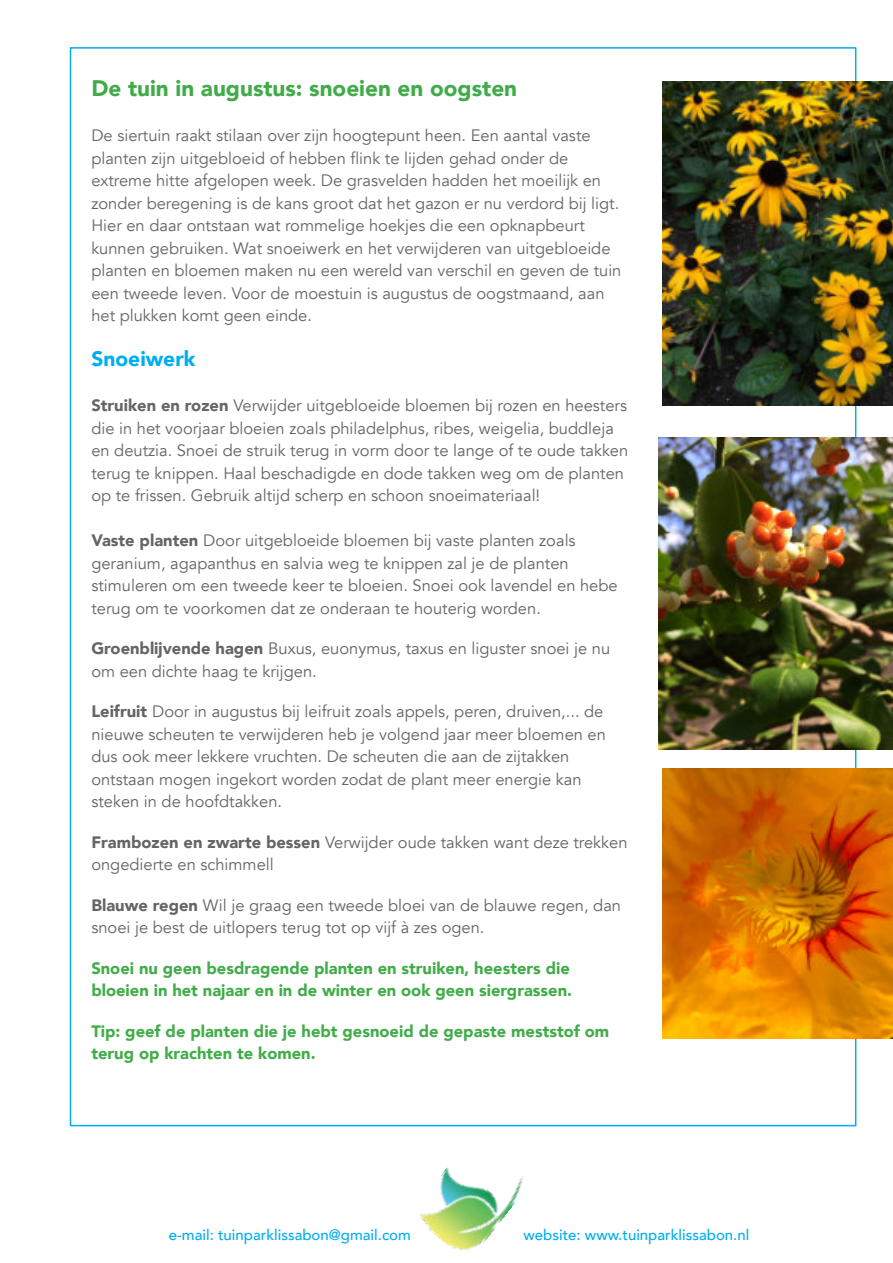
<style>
.page{position:relative;width:893px;height:1263px;background:#fff}
.page>*{position:absolute;margin:0;border:0;box-sizing:border-box;transform-origin:0 0}
.t1{font:900 22.5px "Avenir";color:#40ac49}
.t2{font:900 21px "Avenir";color:#00aeef}
.t3{font:16.5px/22.5px "Avenir";color:#636466}
.t4{font:16.5px/22.5px "Avenir";color:#646567}
.t5{font:900 16.5px/22.5px "Avenir";color:#41ad49}
.t6{font:500 15px "Avenir";color:#00aeef}
.s1{font-weight:900;color:#646567}
.s2{font-weight:900}
</style>
<div class="page">
<img style="left:419px;top:1167px;width:105px;height:83px">
<img style="left:663px;top:82px;width:230px;height:324px">
<img style="left:659px;top:437px;width:234px;height:313px">
<img style="left:663px;top:769px;width:229px;height:270px">
<h1 class="t1" style="left:91px;top:74px;width:427px">De tuin in augustus: snoeien en oogsten</h1>
<p class="t4" style="left:91px;top:124px;width:532px">De siertuin raakt stilaan over zĳn hoogtepunt heen. Een aantal vaste planten zĳn uitgebloeid of hebben flink te lĳden gehad onder de extreme hitte afgelopen week. De grasvelden hadden het moeilĳk en zonder beregening is de kans groot dat het gazon er nu verdord bĳ ligt.<br>Hier en daar ontstaan wat rommelige hoekjes die een opknapbeurt kunnen gebruiken. Wat snoeiwerk en het verwĳderen van uitgebloeide planten en bloemen maken nu een wereld van verschil en geven de tuin een tweede leven. Voor de moestuin is augustus de oogstmaand, aan het plukken komt geen einde.</p>
<p class="t2" style="left:91px;top:345px;width:106px">Snoeiwerk</p>
<p class="t3" style="left:91px;top:394px;width:538px"><span class="s1">Struiken en rozen</span> Verwĳder uitgebloeide bloemen bĳ rozen en heesters die in het voorjaar bloeien zoals philadelphus, ribes, weigelia, buddleja en deutzia. Snoei de struik terug in vorm door te lange of te oude takken terug te knippen. Haal beschadigde en dode takken weg om de planten op te frissen. Gebruik altĳd scherp en schoon snoeimateriaal!</p>
<p class="t3" style="left:91px;top:529px;width:528px"><span class="s2">Vaste planten</span> Door uitgebloeide bloemen bĳ vaste planten zoals geranium, agapanthus en salvia weg te knippen zal je de planten stimuleren om een tweede keer te bloeien. Snoei ook lavendel en hebe terug om te voorkomen dat ze onderaan te houterig worden.</p>
<p class="t3" style="left:91px;top:637px;width:520px"><span class="s2">Groenblĳvende hagen</span> Buxus, euonymus, taxus en liguster snoei je nu om een dichte haag te krĳgen.</p>
<p class="t3" style="left:91px;top:700px;width:516px"><span class="s2">Leifruit</span> Door in augustus bĳ leifruit zoals appels, peren, druiven,... de nieuwe scheuten te verwĳderen heb je volgend jaar meer bloemen en dus ook meer lekkere vruchten. De scheuten die aan de zĳtakken ontstaan mogen ingekort worden zodat de plant meer energie kan steken in de hoofdtakken.</p>
<p class="t3" style="left:91px;top:831px;width:538px"><span class="s2">Frambozen en zwarte bessen</span> Verwĳder oude takken want deze trekken ongedierte en schimmell</p>
<p class="t3" style="left:91px;top:894px;width:531px"><span class="s2">Blauwe regen</span> Wil je graag een tweede bloei van de blauwe regen, dan snoei je best de uitlopers terug tot op vĳf à zes ogen.</p>
<p class="t5" style="left:91px;top:957px;width:482px">Snoei nu geen besdragende planten en struiken, heesters die bloeien in het najaar en in de winter en ook geen siergrassen.</p>
<p class="t5" style="left:91px;top:1020px;width:519px">Tip: geef de planten die je hebt gesnoeid de gepaste meststof om terug op krachten te komen.</p>
<p class="t6" style="left:169px;top:1224px;width:244px">e-mail: tuinparklissabon@gmail.com</p>
<p class="t6" style="left:524px;top:1224px;width:227px">website: www.tuinparklissabon.nl</p>
</div>
